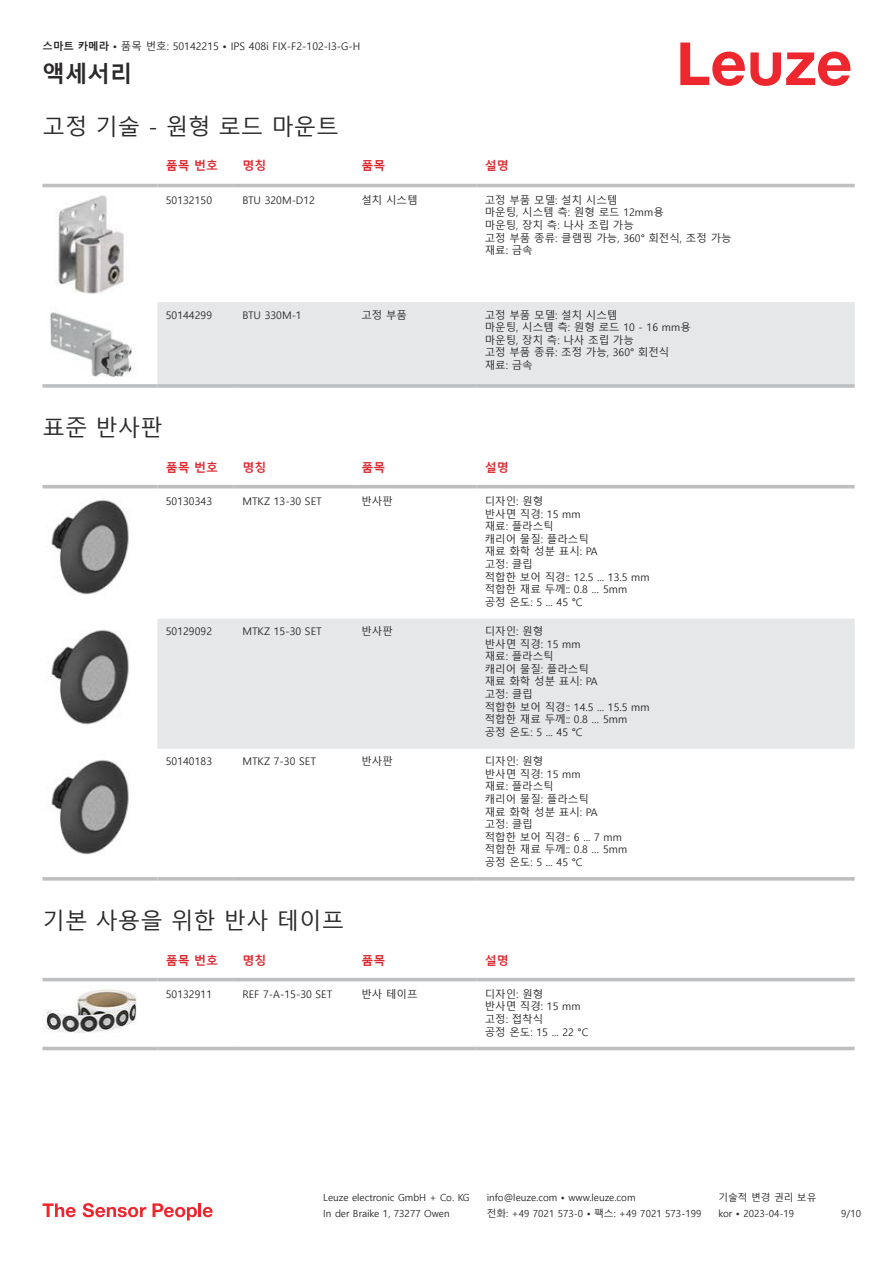
<style>
.page{position:relative;width:893px;height:1263px;background:#fff}
.page>*{position:absolute;margin:0;border:0;box-sizing:border-box;transform-origin:0 0}
.t1{font:22.5px "Malgun Gothic";color:#2b292a}
.t2{font:700 22.5px "Malgun Gothic";color:#2b292a}
.t3{font:700 12px "Malgun Gothic";color:#db2a30}
.t4{font:10.5px/12.6px "Malgun Gothic";color:#2b292a}
.t5{font:9.75px "Malgun Gothic";color:#2b292a}
.s1{font-weight:700}
</style>
<div class="page">
<svg style="left:680px;top:43px;width:170px;height:43px"></svg>
<div style="left:43px;top:183px;width:812px;height:5px;background:#edeeee"></div>
<div style="left:157px;top:302px;width:698px;height:82px;background:#e6e7e9"></div>
<hr style="left:43px;top:184px;width:114px;height:3px;background:#bdbfc1">
<hr style="left:157px;top:184px;width:77px;height:3px;background:#bdbfc1">
<hr style="left:234px;top:184px;width:119px;height:3px;background:#bdbfc1">
<hr style="left:353px;top:184px;width:123px;height:3px;background:#bdbfc1">
<hr style="left:476px;top:184px;width:379px;height:3px;background:#bdbfc1">
<hr style="left:43px;top:384px;width:114px;height:4px;background:#bdbfc1">
<hr style="left:157px;top:384px;width:77px;height:4px;background:#bdbfc1">
<hr style="left:234px;top:384px;width:119px;height:4px;background:#bdbfc1">
<svg style="left:353px;top:384px;width:123px;height:4px"></svg>
<hr style="left:476px;top:384px;width:379px;height:4px;background:#bdbfc1">
<img style="left:54px;top:195px;width:70px;height:99px">
<img style="left:50px;top:312px;width:86px;height:65px">
<div style="left:157px;top:619px;width:698px;height:130px;background:#e6e7e9"></div>
<hr style="left:43px;top:485px;width:114px;height:3px;background:#bdbfc1">
<hr style="left:157px;top:485px;width:77px;height:3px;background:#bdbfc1">
<hr style="left:234px;top:485px;width:119px;height:3px;background:#bdbfc1">
<hr style="left:353px;top:485px;width:123px;height:3px;background:#bdbfc1">
<hr style="left:476px;top:485px;width:379px;height:3px;background:#bdbfc1">
<svg style="left:43px;top:877px;width:114px;height:4px"></svg>
<svg style="left:157px;top:877px;width:77px;height:4px"></svg>
<svg style="left:234px;top:877px;width:119px;height:4px"></svg>
<svg style="left:353px;top:877px;width:123px;height:4px"></svg>
<svg style="left:476px;top:877px;width:379px;height:4px;background:#c3c5c7"></svg>
<img style="left:51px;top:500px;width:78px;height:95px">
<img style="left:51px;top:630px;width:78px;height:95px">
<img style="left:51px;top:760px;width:78px;height:95px">
<svg style="left:43px;top:977px;width:812px;height:74px"></svg>
<hr style="left:43px;top:978px;width:114px;height:3px;background:#bdbfc1">
<hr style="left:157px;top:978px;width:77px;height:3px;background:#bdbfc1">
<hr style="left:234px;top:978px;width:119px;height:3px;background:#bdbfc1">
<hr style="left:353px;top:978px;width:123px;height:3px;background:#bdbfc1">
<hr style="left:476px;top:978px;width:379px;height:3px;background:#bdbfc1">
<hr style="left:43px;top:1047px;width:114px;height:3px;background:#bdbfc1">
<hr style="left:157px;top:1047px;width:77px;height:3px;background:#bdbfc1">
<hr style="left:234px;top:1047px;width:119px;height:3px;background:#bdbfc1">
<hr style="left:353px;top:1047px;width:123px;height:3px;background:#bdbfc1">
<hr style="left:476px;top:1047px;width:379px;height:3px;background:#bdbfc1">
<img style="left:43px;top:986px;width:97px;height:49px">
<svg style="left:43px;top:1203px;width:33px;height:14px"></svg>
<svg style="left:83px;top:1203px;width:63px;height:14px"></svg>
<svg style="left:153px;top:1203px;width:44px;height:17px"></svg>
<hr style="left:198px;top:1203px;width:3px;height:14px;background:#ed272d">
<svg style="left:203px;top:1207px;width:10px;height:10px"></svg>
<p class="t4" style="left:43px;top:40px;width:319px"><span class="s1">스마트 카메라 •</span> 품목 번호: 50142215 <span class="s1">•</span> IPS 408i FIX-F2-102-I3-G-H</p>
<h1 class="t2" style="left:43px;top:61px;width:91px">액세서리</h1>
<h1 class="t1" style="left:43px;top:114px;width:298px">고정 기술 - 원형 로드 마운트</h1>
<p class="t3" style="left:166px;top:159px;width:54px">품목 번호</p>
<p class="t3" style="left:242px;top:159px;width:25px">명칭</p>
<p class="t3" style="left:361px;top:159px;width:25px">품목</p>
<p class="t3" style="left:485px;top:159px;width:25px">설명</p>
<p class="t4" style="left:166px;top:194px;width:48px">50132150</p>
<p class="t4" style="left:242px;top:194px;width:74px">BTU 320M-D12</p>
<p class="t4" style="left:361px;top:194px;width:58px">설치 시스템</p>
<p class="t4" style="left:485px;top:194px;width:248px">고정 부품 모델: 설치 시스템<br>마운팅, 시스템 측: 원형 로드 12mm용<br>마운팅, 장치 측: 나사 조립 가능<br>고정 부품 종류: 클램핑 가능, 360° 회전식, 조정 가능 재료: 금속</p>
<p class="t4" style="left:166px;top:309px;width:48px">50144299</p>
<p class="t4" style="left:242px;top:309px;width:61px">BTU 330M-1</p>
<p class="t4" style="left:361px;top:309px;width:47px">고정 부품</p>
<p class="t4" style="left:485px;top:309px;width:208px">고정 부품 모델: 설치 시스템<br>마운팅, 시스템 측: 원형 로드 10 - 16 mm용 마운팅, 장치 측: 나사 조립 가능<br>고정 부품 종류: 조정 가능, 360° 회전식 재료: 금속</p>
<h1 class="t1" style="left:43px;top:415px;width:122px">표준 반사판</h1>
<p class="t3" style="left:166px;top:460px;width:54px">품목 번호</p>
<p class="t3" style="left:242px;top:460px;width:25px">명칭</p>
<p class="t3" style="left:361px;top:460px;width:25px">품목</p>
<p class="t3" style="left:485px;top:460px;width:25px">설명</p>
<p class="t4" style="left:166px;top:495px;width:48px">50130343</p>
<p class="t4" style="left:242px;top:495px;width:81px">MTKZ 13-30 SET</p>
<p class="t4" style="left:361px;top:495px;width:33px">반사판</p>
<p class="t4" style="left:485px;top:495px;width:166px">디자인: 원형<br>반사면 직경: 15 mm<br>재료: 플라스틱<br>캐리어 물질: 플라스틱<br>재료 화학 성분 표시: PA<br>고정: 클립<br>적합한 보어 직경:: 12.5 ... 13.5 mm 적합한 재료 두께:: 0.8 … 5mm 공정 온도: 5 ... 45 °C</p>
<p class="t4" style="left:166px;top:625px;width:48px">50129092</p>
<p class="t4" style="left:242px;top:625px;width:81px">MTKZ 15-30 SET</p>
<p class="t4" style="left:361px;top:625px;width:33px">반사판</p>
<p class="t4" style="left:485px;top:625px;width:166px">디자인: 원형<br>반사면 직경: 15 mm<br>재료: 플라스틱<br>캐리어 물질: 플라스틱<br>재료 화학 성분 표시: PA<br>고정: 클립<br>적합한 보어 직경:: 14.5 ... 15.5 mm 적합한 재료 두께:: 0.8 … 5mm 공정 온도: 5 ... 45 °C</p>
<p class="t4" style="left:166px;top:755px;width:48px">50140183</p>
<p class="t4" style="left:242px;top:755px;width:75px">MTKZ 7-30 SET</p>
<p class="t4" style="left:361px;top:755px;width:33px">반사판</p>
<p class="t4" style="left:485px;top:755px;width:144px">디자인: 원형<br>반사면 직경: 15 mm<br>재료: 플라스틱<br>캐리어 물질: 플라스틱<br>재료 화학 성분 표시: PA<br>고정: 클립<br>적합한 보어 직경:: 6 ... 7 mm 적합한 재료 두께:: 0.8 … 5mm 공정 온도: 5 ... 45 °C</p>
<h1 class="t1" style="left:43px;top:908px;width:303px">기본 사용을 위한 반사 테이프</h1>
<p class="t3" style="left:166px;top:953px;width:54px">품목 번호</p>
<p class="t3" style="left:242px;top:953px;width:25px">명칭</p>
<p class="t3" style="left:361px;top:953px;width:25px">품목</p>
<p class="t3" style="left:485px;top:953px;width:25px">설명</p>
<p class="t4" style="left:166px;top:988px;width:48px">50132911</p>
<p class="t4" style="left:242px;top:988px;width:91px">REF 7-A-15-30 SET</p>
<p class="t4" style="left:361px;top:988px;width:58px">반사 테이프</p>
<p class="t4" style="left:485px;top:988px;width:105px">디자인: 원형<br>반사면 직경: 15 mm 고정: 접착식<br>공정 온도: 15 ... 22 °C</p>
<p class="t5" style="left:323px;top:1192px;width:148px">Leuze electronic GmbH + Co. KG</p>
<p class="t5" style="left:487px;top:1192px;width:150px">info@leuze.com • www.leuze.com</p>
<p class="t5" style="left:718px;top:1192px;width:100px">기술적 변경 권리 보유</p>
<p class="t5" style="left:323px;top:1208px;width:128px">In der Braike 1, 73277 Owen</p>
<p class="t5" style="left:487px;top:1208px;width:216px">전화: +49 7021 573-0 • 팩스: +49 7021 573-199</p>
<p class="t5" style="left:718px;top:1208px;width:77px">kor • 2023-04-19</p>
<p class="t5" style="left:841px;top:1208px;width:21px">9/10</p>
</div>
